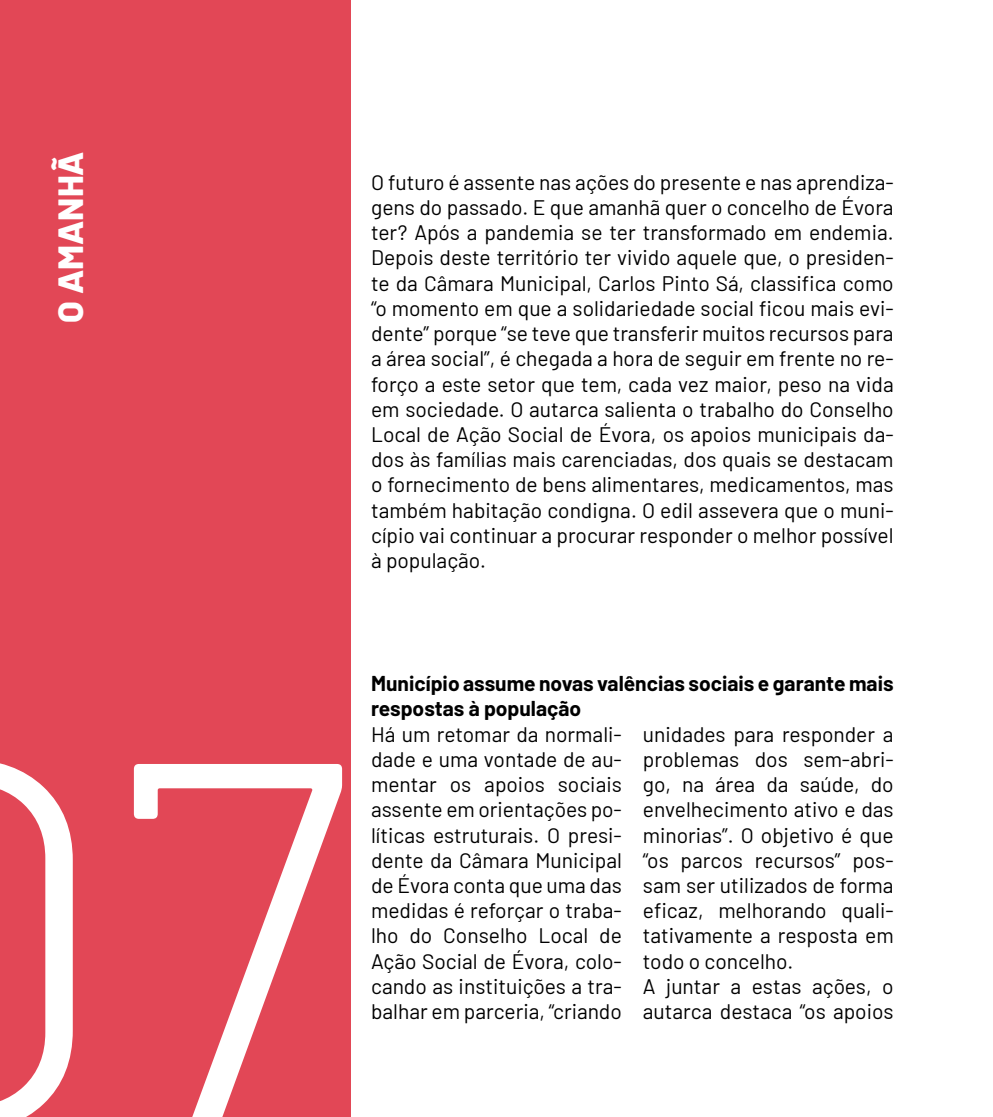
<style>
.page{position:relative;width:993px;height:1117px;background:#fff}
.page>*{position:absolute;margin:0;border:0;box-sizing:border-box;transform-origin:0 0}
.t1{font:800 35px "Barlow";color:#fff}
.t2{font:21px/25.2px "Barlow";color:#000;text-align:justify}
.t3{font:700 21px/25.2px "Barlow";color:#000}
</style>
<div class="page">
<div style="left:0;top:0;width:350px;height:1116px;background:#e24756"></div>
<svg style="left:0;top:763px;width:342px;height:353px"></svg>
<h1 class="t1" style="left:44px;top:323px;width:173px;rotate:-90deg">O AMANHÃ</h1>
<p class="t2" style="left:371px;top:168px;width:524px">O futuro é assente nas ações do presente e nas aprendiza&shy;gens do passado. E que amanhã quer o concelho de Évora ter? Após a pandemia se ter transformado em endemia.<br>Depois deste território ter vivido aquele que, o presiden&shy;te da Câmara Municipal, Carlos Pinto Sá, classifica como “o momento em que a solidariedade social ficou mais evi&shy;dente” porque “se teve que transferir muitos recursos para a área social”, é chegada a hora de seguir em frente no re&shy;forço a este setor que tem, cada vez maior, peso na vida em sociedade. O autarca salienta o trabalho do Conselho Local de Ação Social de Évora, os apoios municipais da&shy;dos às famílias mais carenciadas, dos quais se destacam o fornecimento de bens alimentares, medicamentos, mas também habitação condigna. O edil assevera que o muni&shy;cípio vai continuar a procurar responder o melhor possível à população.</p>
<p class="t3" style="left:371px;top:669px;width:524px">Município assume novas valências sociais e garante mais respostas à população</p>
<p class="t2" style="left:371px;top:719px;width:252px">Há um retomar da normali&shy;dade e uma vontade de au&shy;mentar os apoios sociais assente em orientações po&shy;líticas estruturais. O presi&shy;dente da Câmara Municipal de Évora conta que uma das medidas é reforçar o traba&shy;lho do Conselho Local de Ação Social de Évora, colo&shy;cando as instituições a tra&shy;balhar em parceria, “criando</p>
<p class="t2" style="left:642px;top:719px;width:252px;text-align:left">unidades para responder a problemas dos sem-abri&shy;go, na área da saúde, do envelhecimento ativo e das minorias”. O objetivo é que “os parcos recursos” pos&shy;sam ser utilizados de forma eficaz, melhorando quali&shy;tativamente a resposta em todo o concelho.<br>A juntar a estas ações, o autarca destaca “os apoios</p>
</div>
